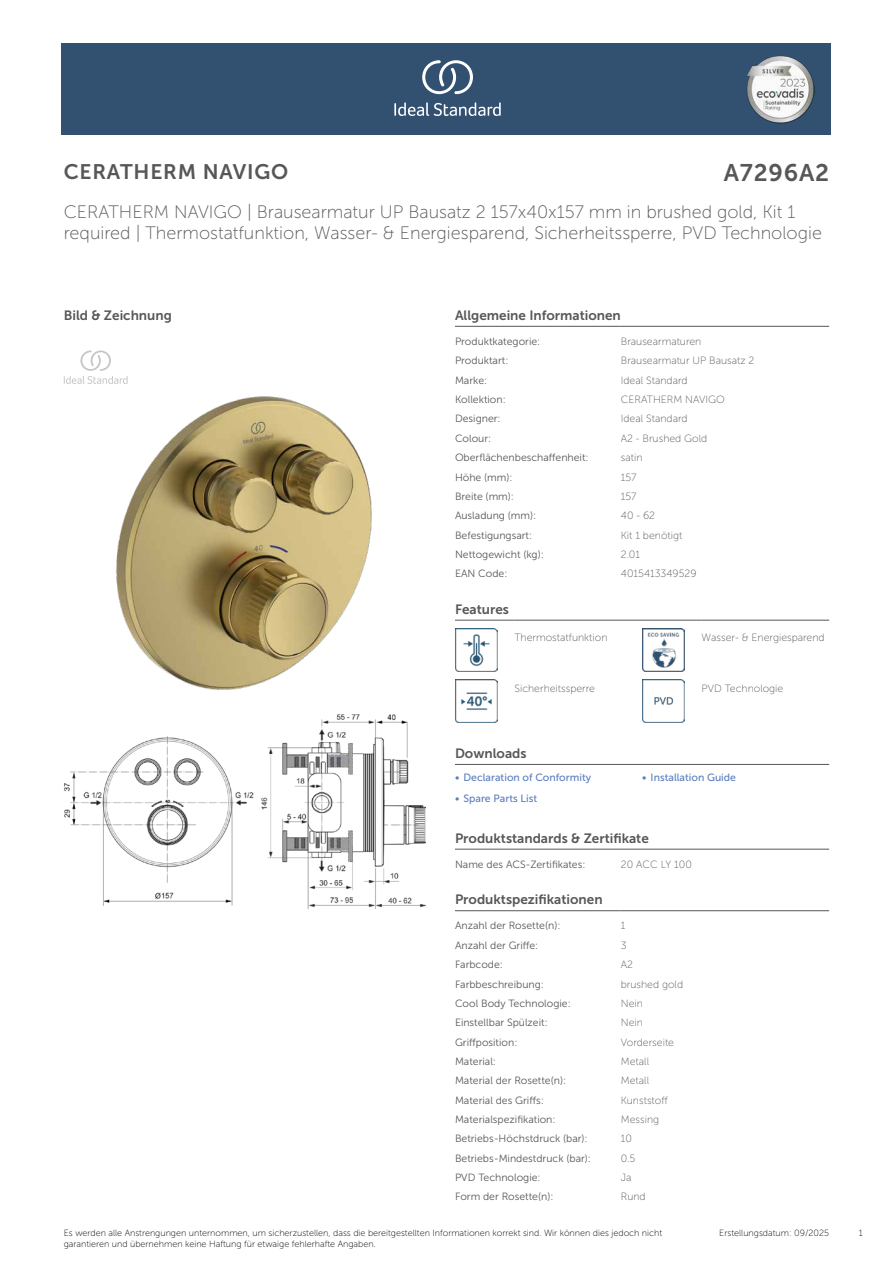
<style>
.page{position:relative;width:893px;height:1263px;background:#fff}
.page>*{position:absolute;margin:0;border:0;box-sizing:border-box;transform-origin:0 0}
.t1{font:24px "Museo Sans 700";letter-spacing:.035em;color:#575756}
.t2{font:21px "Museo Sans 700";letter-spacing:.035em;color:#575756}
.t3{font:18px/21.6px "Museo Sans 100";color:#575756}
.head_9pt{font:13.5px "Museo Sans 700";color:#575756}
.head_general{font:10.5px "Museo Sans 300";color:#575756}
.value_general{font:10.5px "Museo Sans 100";color:#575756}
.links{font:10.5px "Museo Sans 500";color:#5b7ebf}
.t4{font:9px/10.8px "Museo Sans 100";color:#000}
</style>
<div class="page">
<div style="left:62px;top:43px;width:769px;height:91px;background:#325070"></div>
<hr style="left:455px;top:326px;width:166px;height:1px;background:#575756">
<hr style="left:621px;top:326px;width:208px;height:1px;background:#575756">
<hr style="left:455px;top:620px;width:59px;height:1px;background:#575756">
<hr style="left:514px;top:620px;width:128px;height:1px;background:#575756">
<hr style="left:642px;top:620px;width:60px;height:1px;background:#575756">
<hr style="left:702px;top:620px;width:127px;height:1px;background:#575756">
<img style="left:455px;top:629px;width:42px;height:42px">
<img style="left:642px;top:629px;width:43px;height:42px">
<img style="left:455px;top:680px;width:42px;height:42px">
<img style="left:642px;top:680px;width:43px;height:42px">
<hr style="left:455px;top:764px;width:187px;height:1px;background:#575756">
<hr style="left:642px;top:764px;width:187px;height:1px;background:#575756">
<hr style="left:455px;top:849px;width:166px;height:1px;background:#575756">
<hr style="left:621px;top:849px;width:208px;height:1px;background:#575756">
<hr style="left:455px;top:910px;width:166px;height:1px;background:#575756">
<hr style="left:621px;top:910px;width:208px;height:1px;background:#575756">
<svg style="left:64px;top:350px;width:64px;height:34px"></svg>
<img style="left:116px;top:396px;width:256px;height:294px">
<img style="left:64px;top:714px;width:361px;height:195px">
<svg style="left:394px;top:102px;width:107px;height:14px"></svg>
<svg style="left:422px;top:60px;width:51px;height:34px"></svg>
<img style="left:746px;top:56px;width:68px;height:67px">
<h2 class="t2" style="left:64px;top:160px;width:226px">CERATHERM NAVIGO</h2>
<h1 class="t1" style="left:724px;top:160px;width:107px">A7296A2</h1>
<h3 class="t3" style="left:64px;top:201px;width:760px">CERATHERM NAVIGO | Brausearmatur UP Bausatz 2 157x40x157 mm in brushed gold, Kit 1 required | Thermostatfunktion, Wasser- &amp; Energiesparend, Sicherheitssperre, PVD Technologie</h3>
<h2 class="head_9pt" style="left:64px;top:308px;width:110px">Bild &amp; Zeichnung</h2>
<h2 class="head_9pt" style="left:455px;top:308px;width:167px">Allgemeine Informationen</h2>
<h3 class="head_general" style="left:455px;top:336px;width:87px">Produktkategorie:</h3>
<p class="value_general" style="left:621px;top:336px;width:82px">Brausearmaturen</p>
<h3 class="head_general" style="left:455px;top:355px;width:55px">Produktart:</h3>
<p class="value_general" style="left:621px;top:355px;width:135px">Brausearmatur UP Bausatz 2</p>
<h3 class="head_general" style="left:455px;top:374px;width:34px">Marke:</h3>
<p class="value_general" style="left:621px;top:374px;width:68px">Ideal Standard</p>
<h3 class="head_general" style="left:455px;top:394px;width:52px">Kollektion:</h3>
<p class="value_general" style="left:621px;top:394px;width:106px">CERATHERM NAVIGO</p>
<h3 class="head_general" style="left:455px;top:413px;width:47px">Designer:</h3>
<p class="value_general" style="left:621px;top:413px;width:68px">Ideal Standard</p>
<h3 class="head_general" style="left:455px;top:432px;width:38px">Colour:</h3>
<p class="value_general" style="left:621px;top:433px;width:88px">A2 - Brushed Gold</p>
<h3 class="head_general" style="left:455px;top:452px;width:135px">Oberflächenbeschaffenheit:</h3>
<p class="value_general" style="left:621px;top:452px;width:23px">satin</p>
<h3 class="head_general" style="left:455px;top:471px;width:59px">Höhe (mm):</h3>
<p class="value_general" style="left:621px;top:471px;width:17px">157</p>
<h3 class="head_general" style="left:455px;top:491px;width:61px">Breite (mm):</h3>
<p class="value_general" style="left:621px;top:491px;width:17px">157</p>
<h3 class="head_general" style="left:455px;top:510px;width:83px">Ausladung (mm):</h3>
<p class="value_general" style="left:621px;top:510px;width:36px">40 - 62</p>
<h3 class="head_general" style="left:455px;top:529px;width:79px">Befestigungsart:</h3>
<p class="value_general" style="left:621px;top:529px;width:63px">Kit 1 benötigt</p>
<h3 class="head_general" style="left:455px;top:549px;width:90px">Nettogewicht (kg):</h3>
<p class="value_general" style="left:621px;top:549px;width:21px">2.01</p>
<h3 class="head_general" style="left:455px;top:568px;width:54px">EAN Code:</h3>
<p class="value_general" style="left:621px;top:568px;width:77px">4015413349529</p>
<h2 class="head_9pt" style="left:455px;top:602px;width:55px">Features</h2>
<p class="value_general" style="left:514px;top:632px;width:95px">Thermostatfunktion</p>
<p class="value_general" style="left:702px;top:632px;width:125px">Wasser- &amp; Energiesparend</p>
<p class="value_general" style="left:514px;top:683px;width:82px">Sicherheitssperre</p>
<p class="value_general" style="left:702px;top:683px;width:83px">PVD Technologie</p>
<h2 class="head_9pt" style="left:455px;top:746px;width:73px">Downloads</h2>
<p class="links" style="left:455px;top:772px;width:138px">• Declaration of Conformity</p>
<p class="links" style="left:642px;top:772px;width:95px">• Installation Guide</p>
<p class="links" style="left:455px;top:793px;width:84px">• Spare Parts List</p>
<h2 class="head_9pt" style="left:455px;top:831px;width:195px">Produktstandards &amp; Zertifikate</h2>
<h3 class="head_general" style="left:455px;top:858px;width:132px">Name des ACS-Zertifikates:</h3>
<p class="value_general" style="left:621px;top:859px;width:73px">20 ACC LY 100</p>
<h2 class="head_9pt" style="left:455px;top:892px;width:149px">Produktspezifikationen</h2>
<h3 class="head_general" style="left:455px;top:920px;width:107px">Anzahl der Rosette(n):</h3>
<p class="value_general" style="left:621px;top:920px;width:6px">1</p>
<h3 class="head_general" style="left:455px;top:939px;width:85px">Anzahl der Griffe:</h3>
<p class="value_general" style="left:621px;top:939px;width:7px">3</p>
<h3 class="head_general" style="left:455px;top:959px;width:49px">Farbcode:</h3>
<p class="value_general" style="left:621px;top:959px;width:14px">A2</p>
<h3 class="head_general" style="left:455px;top:978px;width:90px">Farbbeschreibung:</h3>
<p class="value_general" style="left:621px;top:978px;width:64px">brushed gold</p>
<h3 class="head_general" style="left:455px;top:997px;width:117px">Cool Body Technologie:</h3>
<p class="value_general" style="left:621px;top:998px;width:24px">Nein</p>
<h3 class="head_general" style="left:455px;top:1017px;width:94px">Einstellbar Spülzeit:</h3>
<p class="value_general" style="left:621px;top:1017px;width:24px">Nein</p>
<h3 class="head_general" style="left:455px;top:1036px;width:64px">Griffposition:</h3>
<p class="value_general" style="left:621px;top:1036px;width:55px">Vorderseite</p>
<h3 class="head_general" style="left:455px;top:1056px;width:43px">Material:</h3>
<p class="value_general" style="left:621px;top:1056px;width:30px">Metall</p>
<h3 class="head_general" style="left:455px;top:1075px;width:113px">Material der Rosette(n):</h3>
<p class="value_general" style="left:621px;top:1075px;width:30px">Metall</p>
<h3 class="head_general" style="left:455px;top:1094px;width:90px">Material des Griffs:</h3>
<p class="value_general" style="left:621px;top:1094px;width:48px">Kunststoff</p>
<h3 class="head_general" style="left:455px;top:1114px;width:102px">Materialspezifikation:</h3>
<p class="value_general" style="left:621px;top:1114px;width:40px">Messing</p>
<h3 class="head_general" style="left:455px;top:1133px;width:134px">Betriebs-Höchstdruck (bar):</h3>
<p class="value_general" style="left:621px;top:1133px;width:13px">10</p>
<h3 class="head_general" style="left:455px;top:1152px;width:137px">Betriebs-Mindestdruck (bar):</h3>
<p class="value_general" style="left:621px;top:1152px;width:16px">0.5</p>
<h3 class="head_general" style="left:455px;top:1172px;width:87px">PVD Technologie:</h3>
<p class="value_general" style="left:621px;top:1172px;width:12px">Ja</p>
<h3 class="head_general" style="left:455px;top:1191px;width:100px">Form der Rosette(n):</h3>
<p class="value_general" style="left:621px;top:1191px;width:26px">Rund</p>
<p class="t4" style="left:64px;top:1227px;width:600px">Es werden alle Anstrengungen unternommen, um sicherzustellen, dass die bereitgestellten Informationen korrekt sind. Wir können dies jedoch nicht garantieren und übernehmen keine Haftung für etwaige fehlerhafte Angaben.</p>
<p class="t4" style="left:719px;top:1227px;width:111px">Erstellungsdatum: 09/2025</p>
<p class="t4" style="left:859px;top:1227px;width:5px">1</p>
</div>
